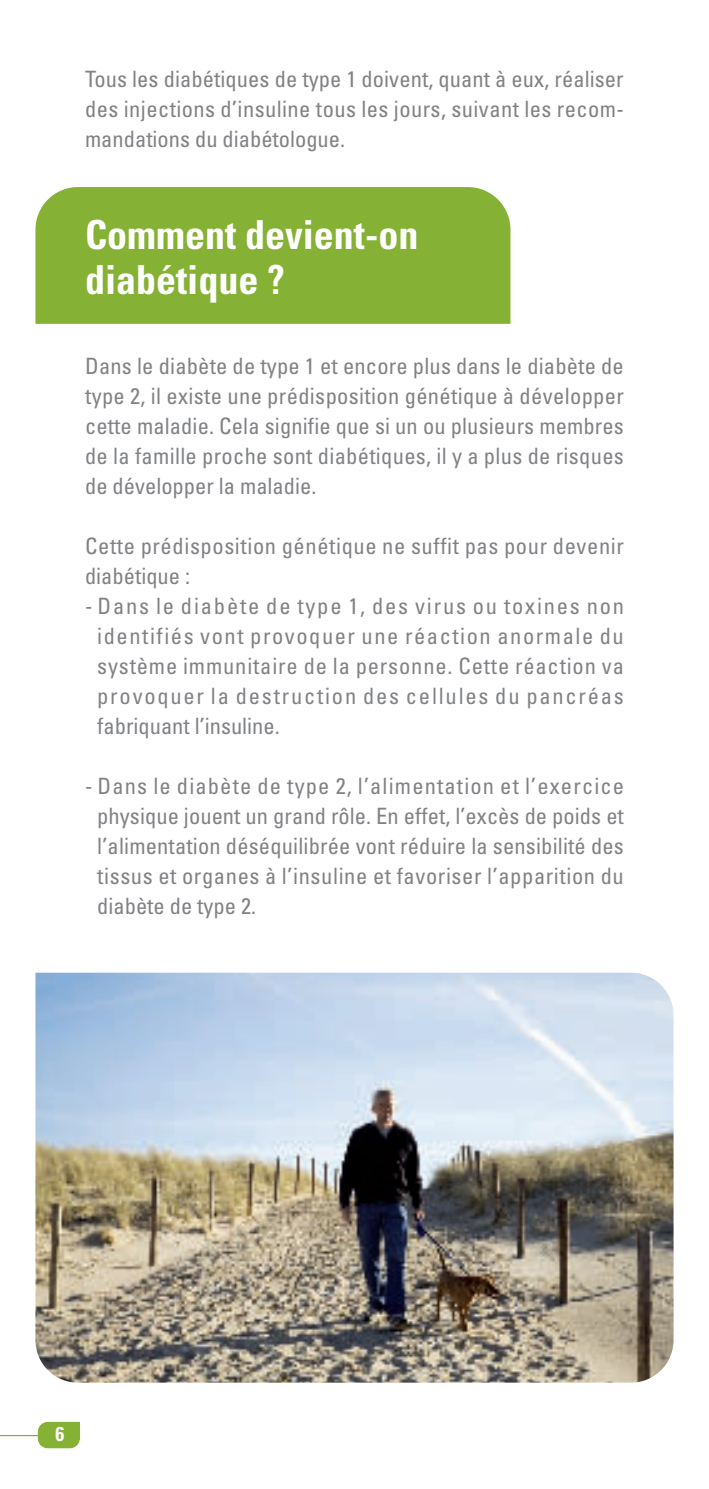
<style>
.page{position:relative;width:709px;height:1489px;background:#fff}
.page>*{position:absolute;margin:0;border:0;box-sizing:border-box;transform-origin:0 0}
.t1{font:700 condensed 40px/45px "Univers";color:#fff}
.t2{font:condensed 22.5px/30px "Univers";letter-spacing:.02em;color:#808285;text-align:justify}
.t3{font:700 condensed 20px "Univers";color:#fff}
</style>
<div class="page">
<svg style="left:33px;top:1421px;width:47px;height:28px"></svg>
<hr style="left:0;top:1434px;width:69px;height:1px;background:#85b234">
<div style="left:35px;top:187px;width:475px;height:137px;background:#85b234"></div>
<img style="left:35px;top:972px;width:638px;height:410px">
<p class="t2" style="left:85px;top:66px;width:540px">Tous les diabétiques de type 1 doivent, quant à eux, réaliser des injections d’insuline tous les jours, suivant les recom&shy;mandations du diabétologue.</p>
<h1 class="t1" style="left:85px;top:216px;width:335px">Comment devient-on diabétique ?</h1>
<p class="t2" style="left:85px;top:353px;width:540px">Dans le diabète de type 1 et encore plus dans le diabète de type 2, il existe une prédisposition génétique à développer cette maladie. Cela signifie que si un ou plusieurs membres de la famille proche sont diabétiques, il y a plus de risques de développer la maladie.</p>
<p class="t2" style="left:85px;top:533px;width:540px">Cette prédisposition génétique ne suffit pas pour devenir diabétique :</p>
<p class="t2" style="left:97px;top:593px;width:528px;text-indent:-12px">- Dans le diabète de type 1, des virus ou toxines non identifiés vont provoquer une réaction anormale du système immunitaire de la personne. Cette réaction va provoquer la destruction des cellules du pancréas fabriquant l’insuline.</p>
<p class="t2" style="left:97px;top:773px;width:528px;text-indent:-12px">- Dans le diabète de type 2, l’alimentation et l’exercice physique jouent un grand rôle. En effet, l’excès de poids et l’alimentation déséquilibrée vont réduire la sensibilité des tissus et organes à l’insuline et favoriser l’apparition du diabète de type 2.</p>
<p class="t3" style="left:55px;top:1425px;width:10px">6</p>
</div>
